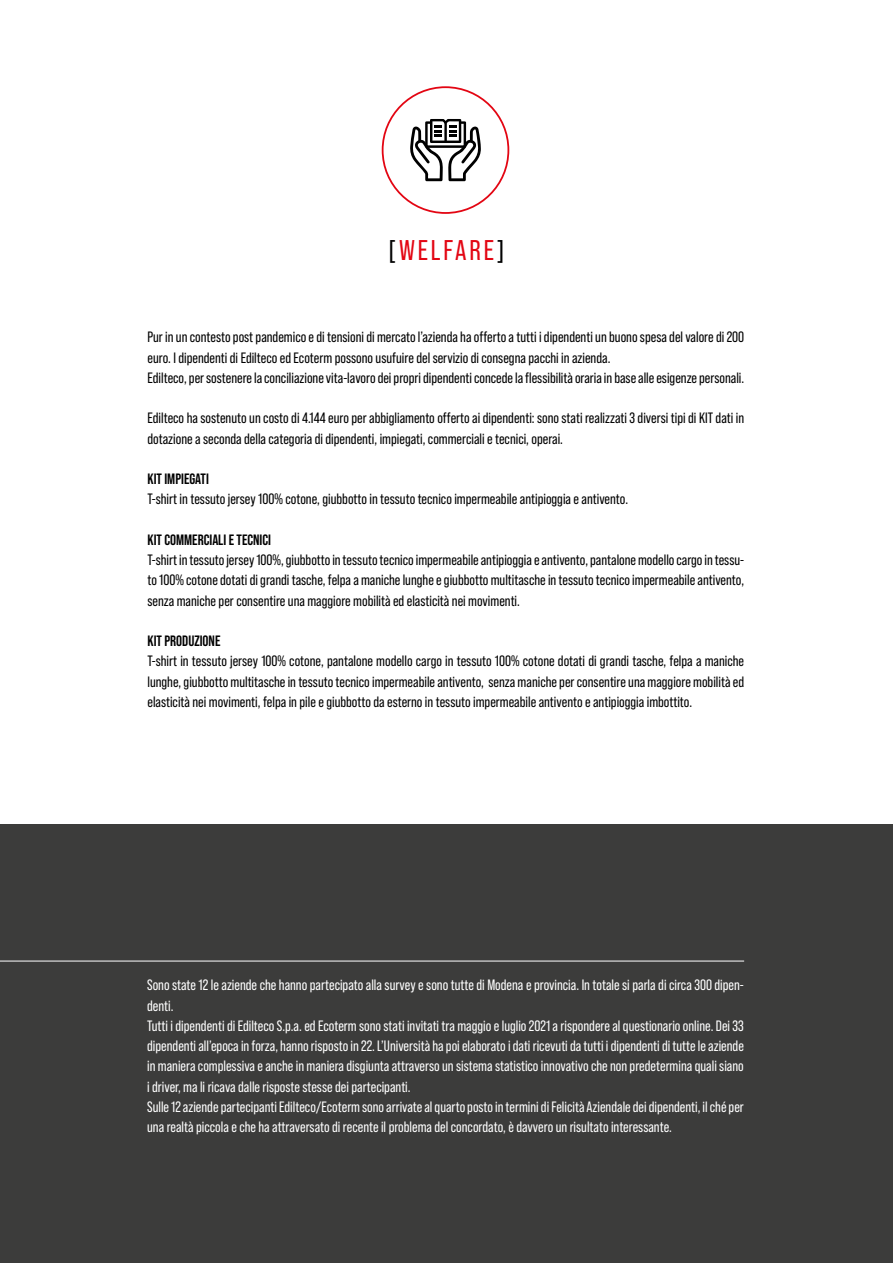
<style>
.page{position:relative;width:893px;height:1263px;background:#fff}
.page>*{position:absolute;margin:0;border:0;box-sizing:border-box;transform-origin:0 0}
.t1{font:28.5px "Bebas Neue Pro";letter-spacing:.1em;color:#e30613}
.t2{font:15px/20.2px "Bebas Neue Pro";color:#000}
.t3{font:15px/20.2px "Bebas Neue Pro";color:#fff}
.t4{font:700 15px "Bebas Neue Pro";color:#000}
.s1{color:#000}
</style>
<div class="page">
<svg style="left:410px;top:119px;width:71px;height:62px"></svg>
<div style="left:0;top:825px;width:893px;height:438px;background:#3c3c3b"></div>
<hr style="left:0;top:961px;width:744px;height:1px;background:#fff">
<h1 class="t1" style="left:388px;top:235px;width:117px"><span class="s1">[</span>WELFARE<span class="s1">]</span></h1>
<p class="t2" style="left:147px;top:327px;width:598px">Pur in un contesto post pandemico e di tensioni di mercato l’azienda ha offerto a tutti i dipendenti un buono spesa del valore di 200 euro. I dipendenti di Edilteco ed Ecoterm possono usufuire del servizio di consegna pacchi in azienda.<br>Edilteco, per sostenere la conciliazione vita-lavoro dei propri dipendenti concede la flessibilità oraria in base alle esigenze personali.</p>
<p class="t2" style="left:147px;top:408px;width:598px">Edilteco ha sostenuto un costo di 4.144 euro per abbigliamento offerto ai dipendenti: sono stati realizzati 3 diversi tipi di KIT dati in dotazione a seconda della categoria di dipendenti, impiegati, commerciali e tecnici, operai.</p>
<p class="t4" style="left:147px;top:471px;width:63px">KIT IMPIEGATI</p>
<p class="t2" style="left:147px;top:489px;width:482px">T-shirt in tessuto jersey 100% cotone, giubbotto in tessuto tecnico impermeabile antipioggia e antivento.</p>
<p class="t4" style="left:147px;top:532px;width:125px">KIT COMMERCIALI E TECNICI</p>
<p class="t2" style="left:147px;top:550px;width:598px;text-align:justify">T-shirt in tessuto jersey 100%, giubbotto in tessuto tecnico impermeabile antipioggia e antivento, pantalone modello cargo in tessu&shy;to 100% cotone dotati di grandi tasche, felpa a maniche lunghe e giubbotto multitasche in tessuto tecnico impermeabile antivento, senza maniche per consentire una maggiore mobilità ed elasticità nei movimenti.</p>
<p class="t4" style="left:147px;top:633px;width:74px">KIT PRODUZIONE</p>
<p class="t2" style="left:147px;top:651px;width:598px;text-align:justify">T-shirt in tessuto jersey 100% cotone, pantalone modello cargo in tessuto 100% cotone dotati di grandi tasche, felpa a maniche lunghe, giubbotto multitasche in tessuto tecnico impermeabile antivento, senza maniche per consentire una maggiore mobilità ed elasticità nei movimenti, felpa in pile e giubbotto da esterno in tessuto impermeabile antivento e antipioggia imbottito.</p>
<p class="t3" style="left:147px;top:975px;width:598px">Sono state 12 le aziende che hanno partecipato alla survey e sono tutte di Modena e provincia. In totale si parla di circa 300 dipen&shy;denti.<br>Tutti i dipendenti di Edilteco S.p.a. ed Ecoterm sono stati invitati tra maggio e luglio 2021 a rispondere al questionario online. Dei 33 dipendenti all’epoca in forza, hanno risposto in 22. L’Università ha poi elaborato i dati ricevuti da tutti i dipendenti di tutte le aziende in maniera complessiva e anche in maniera disgiunta attraverso un sistema statistico innovativo che non predetermina quali siano i driver, ma li ricava dalle risposte stesse dei partecipanti.<br>Sulle 12 aziende partecipanti Edilteco/Ecoterm sono arrivate al quarto posto in termini di Felicità Aziendale dei dipendenti, il ché per una realtà piccola e che ha attraversato di recente il problema del concordato, è davvero un risultato interessante.</p>
</div>
